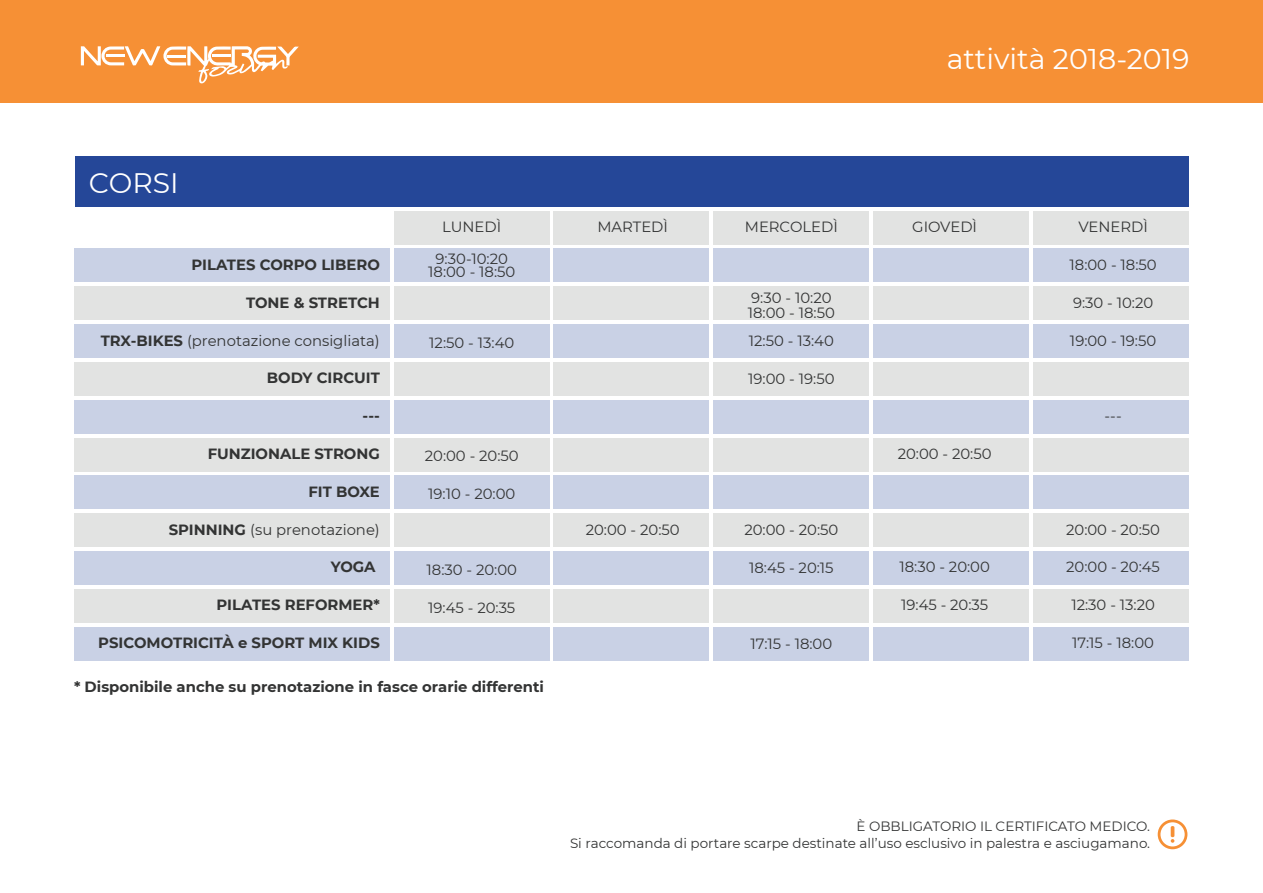
<style>
.page{position:relative;width:1263px;height:893px;background:#fff}
.page>*{position:absolute;margin:0;border:0;box-sizing:border-box;transform-origin:0 0}
.t1{font:28.5px "Montserrat";color:#fff}
.t2{font:28.2px "Montserrat";color:#fff}
.t3{font:14.85px/31.5px "Montserrat";color:#333434;text-align:center}
.t4{font:700 14.85px "Montserrat";color:#333434}
.t5{font:13.5px/16.2px "Montserrat";color:#333434;text-align:right}
.s1{font-weight:700}
</style>
<div class="page">
<div style="left:0;top:0;width:1263px;height:102px;background:#f69035"></div>
<div style="left:394px;top:211px;width:155px;height:33px;background:#e2e3e2"></div>
<div style="left:554px;top:211px;width:155px;height:33px;background:#e2e3e2"></div>
<div style="left:713px;top:211px;width:156px;height:33px;background:#e2e3e2"></div>
<div style="left:873px;top:211px;width:156px;height:33px;background:#e2e3e2"></div>
<div style="left:1033px;top:211px;width:155px;height:33px;background:#e2e3e2"></div>
<div style="left:75px;top:286px;width:315px;height:34px;background:#e2e3e2"></div>
<div style="left:75px;top:362px;width:315px;height:34px;background:#e2e3e2"></div>
<div style="left:75px;top:438px;width:315px;height:33px;background:#e2e3e2"></div>
<div style="left:75px;top:513px;width:315px;height:34px;background:#e2e3e2"></div>
<div style="left:75px;top:589px;width:315px;height:34px;background:#e2e3e2"></div>
<div style="left:394px;top:286px;width:155px;height:34px;background:#e2e3e2"></div>
<div style="left:554px;top:286px;width:155px;height:34px;background:#e2e3e2"></div>
<div style="left:713px;top:286px;width:156px;height:34px;background:#e2e3e2"></div>
<div style="left:873px;top:286px;width:156px;height:34px;background:#e2e3e2"></div>
<div style="left:1033px;top:286px;width:155px;height:34px;background:#e2e3e2"></div>
<div style="left:394px;top:362px;width:155px;height:34px;background:#e2e3e2"></div>
<div style="left:554px;top:362px;width:155px;height:34px;background:#e2e3e2"></div>
<div style="left:713px;top:362px;width:156px;height:34px;background:#e2e3e2"></div>
<div style="left:873px;top:362px;width:156px;height:34px;background:#e2e3e2"></div>
<div style="left:1033px;top:362px;width:155px;height:34px;background:#e2e3e2"></div>
<div style="left:394px;top:438px;width:155px;height:33px;background:#e2e3e2"></div>
<div style="left:554px;top:438px;width:155px;height:33px;background:#e2e3e2"></div>
<div style="left:713px;top:438px;width:156px;height:33px;background:#e2e3e2"></div>
<div style="left:873px;top:438px;width:156px;height:33px;background:#e2e3e2"></div>
<div style="left:1033px;top:438px;width:155px;height:33px;background:#e2e3e2"></div>
<div style="left:394px;top:513px;width:155px;height:34px;background:#e2e3e2"></div>
<div style="left:554px;top:513px;width:155px;height:34px;background:#e2e3e2"></div>
<div style="left:713px;top:513px;width:156px;height:34px;background:#e2e3e2"></div>
<div style="left:873px;top:513px;width:156px;height:34px;background:#e2e3e2"></div>
<div style="left:1033px;top:513px;width:155px;height:34px;background:#e2e3e2"></div>
<div style="left:394px;top:589px;width:155px;height:34px;background:#e2e3e2"></div>
<div style="left:554px;top:589px;width:155px;height:34px;background:#e2e3e2"></div>
<div style="left:713px;top:589px;width:156px;height:34px;background:#e2e3e2"></div>
<div style="left:873px;top:589px;width:156px;height:34px;background:#e2e3e2"></div>
<div style="left:1033px;top:589px;width:155px;height:34px;background:#e2e3e2"></div>
<div style="left:75px;top:249px;width:315px;height:33px;background:#c9d1e5"></div>
<div style="left:75px;top:324px;width:315px;height:34px;background:#c9d1e5"></div>
<div style="left:75px;top:400px;width:315px;height:34px;background:#c9d1e5"></div>
<div style="left:75px;top:476px;width:315px;height:33px;background:#c9d1e5"></div>
<div style="left:75px;top:551px;width:315px;height:34px;background:#c9d1e5"></div>
<div style="left:75px;top:627px;width:315px;height:33px;background:#c9d1e5"></div>
<div style="left:394px;top:249px;width:155px;height:33px;background:#c9d1e5"></div>
<div style="left:554px;top:249px;width:155px;height:33px;background:#c9d1e5"></div>
<div style="left:713px;top:249px;width:156px;height:33px;background:#c9d1e5"></div>
<div style="left:873px;top:249px;width:156px;height:33px;background:#c9d1e5"></div>
<div style="left:1033px;top:249px;width:155px;height:33px;background:#c9d1e5"></div>
<div style="left:394px;top:324px;width:155px;height:34px;background:#c9d1e5"></div>
<div style="left:554px;top:324px;width:155px;height:34px;background:#c9d1e5"></div>
<div style="left:713px;top:324px;width:156px;height:34px;background:#c9d1e5"></div>
<div style="left:873px;top:324px;width:156px;height:34px;background:#c9d1e5"></div>
<div style="left:1033px;top:324px;width:155px;height:34px;background:#c9d1e5"></div>
<div style="left:394px;top:400px;width:155px;height:34px;background:#c9d1e5"></div>
<div style="left:554px;top:400px;width:155px;height:34px;background:#c9d1e5"></div>
<div style="left:713px;top:400px;width:156px;height:34px;background:#c9d1e5"></div>
<div style="left:873px;top:400px;width:156px;height:34px;background:#c9d1e5"></div>
<div style="left:1033px;top:400px;width:155px;height:34px;background:#c9d1e5"></div>
<div style="left:394px;top:476px;width:155px;height:33px;background:#c9d1e5"></div>
<div style="left:554px;top:476px;width:155px;height:33px;background:#c9d1e5"></div>
<div style="left:713px;top:476px;width:156px;height:33px;background:#c9d1e5"></div>
<div style="left:873px;top:476px;width:156px;height:33px;background:#c9d1e5"></div>
<div style="left:1033px;top:476px;width:155px;height:33px;background:#c9d1e5"></div>
<div style="left:394px;top:551px;width:155px;height:34px;background:#c9d1e5"></div>
<div style="left:554px;top:551px;width:155px;height:34px;background:#c9d1e5"></div>
<div style="left:713px;top:551px;width:156px;height:34px;background:#c9d1e5"></div>
<div style="left:873px;top:551px;width:156px;height:34px;background:#c9d1e5"></div>
<div style="left:1033px;top:551px;width:155px;height:34px;background:#c9d1e5"></div>
<div style="left:394px;top:627px;width:155px;height:33px;background:#c9d1e5"></div>
<div style="left:554px;top:627px;width:155px;height:33px;background:#c9d1e5"></div>
<div style="left:713px;top:627px;width:156px;height:33px;background:#c9d1e5"></div>
<div style="left:873px;top:627px;width:156px;height:33px;background:#c9d1e5"></div>
<div style="left:1033px;top:627px;width:155px;height:33px;background:#c9d1e5"></div>
<div style="left:75px;top:156px;width:1113px;height:51px;background:#254798"></div>
<svg style="left:1158px;top:819px;width:29px;height:30px"></svg>
<svg style="left:81px;top:46px;width:218px;height:38px"></svg>
<h2 class="t2" style="left:89px;top:163px;width:91px">CORSI</h2>
<p class="t4" style="left:191px;top:254px;width:190px">PILATES CORPO LIBERO</p>
<p class="t4" style="left:246px;top:292px;width:135px">TONE &amp; STRETCH</p>
<p class="t3" style="left:101px;top:324px;width:281px"><span class="s1">TRX-BIKES</span> (prenotazione consigliata)</p>
<p class="t4" style="left:267px;top:367px;width:114px">BODY CIRCUIT</p>
<p class="t4" style="left:362px;top:405px;width:19px">---</p>
<p class="t4" style="left:208px;top:443px;width:174px">FUNZIONALE STRONG</p>
<p class="t4" style="left:308px;top:481px;width:73px">FIT BOXE</p>
<p class="t3" style="left:169px;top:513px;width:213px"><span class="s1">SPINNING</span> (su prenotazione)</p>
<p class="t4" style="left:331px;top:556px;width:46px">YOGA</p>
<p class="t4" style="left:217px;top:594px;width:165px">PILATES REFORMER*</p>
<p class="t4" style="left:98px;top:632px;width:283px">PSICOMOTRICITÀ e SPORT MIX KIDS</p>
<p class="t3" style="left:436px;top:211px;width:74px">LUNEDÌ<br>9:30-10:20</p>
<p class="t3" style="left:428px;top:256px;width:89px">18:00 - 18:50</p>
<p class="t3" style="left:429px;top:326px;width:87px">12:50 - 13:40</p>
<p class="t3" style="left:425px;top:440px;width:95px">20:00 - 20:50</p>
<p class="t3" style="left:428px;top:478px;width:89px">19:10 - 20:00</p>
<p class="t3" style="left:426px;top:553px;width:92px">18:30 - 20:00</p>
<p class="t3" style="left:428px;top:591px;width:89px">19:45 - 20:35</p>
<p class="t4" style="left:74px;top:676px;width:471px">* Disponibile anche su prenotazione in fasce orarie differenti</p>
<p class="t3" style="left:597px;top:211px;width:72px">MARTEDÌ</p>
<p class="t3" style="left:586px;top:513px;width:95px">20:00 - 20:50</p>
<p class="t3" style="left:745px;top:211px;width:95px">MERCOLEDÌ</p>
<p class="t3" style="left:748px;top:290px;width:89px;line-height:15px;text-align:left">9:30 - 10:20<br>18:00 - 18:50</p>
<p class="t3" style="left:749px;top:325px;width:87px">12:50 - 13:40</p>
<p class="t3" style="left:748px;top:363px;width:88px">19:00 - 19:50</p>
<p class="t3" style="left:744px;top:514px;width:95px">20:00 - 20:50</p>
<p class="t3" style="left:749px;top:552px;width:86px">18:45 - 20:15</p>
<p class="t3" style="left:750px;top:627px;width:83px">17:15 - 18:00</p>
<h1 class="t1" style="left:947px;top:39px;width:244px">attività 2018-2019</h1>
<p class="t3" style="left:912px;top:211px;width:66px">GIOVEDÌ</p>
<p class="t3" style="left:898px;top:437px;width:95px">20:00 - 20:50</p>
<p class="t3" style="left:899px;top:551px;width:92px">18:30 - 20:00</p>
<p class="t3" style="left:901px;top:589px;width:89px">19:45 - 20:35</p>
<p class="t3" style="left:1078px;top:211px;width:71px">VENERDÌ</p>
<p class="t3" style="left:1069px;top:248px;width:89px">18:00 - 18:50</p>
<p class="t3" style="left:1073px;top:286px;width:82px">9:30 - 10:20</p>
<p class="t3" style="left:1070px;top:324px;width:88px">19:00 - 19:50</p>
<p class="t3" style="left:1104px;top:400px;width:19px">---</p>
<p class="t3" style="left:1066px;top:513px;width:95px">20:00 - 20:50</p>
<p class="t3" style="left:1066px;top:551px;width:95px">20:00 - 20:45</p>
<p class="t3" style="left:1071px;top:589px;width:85px">12:30 - 13:20</p>
<p class="t3" style="left:1072px;top:626px;width:83px">17:15 - 18:00</p>
<p class="t5" style="left:570px;top:818px;width:582px">È OBBLIGATORIO IL CERTIFICATO MEDICO.<br>Si raccomanda di portare scarpe destinate all’uso esclusivo in palestra e asciugamano.</p>
</div>
